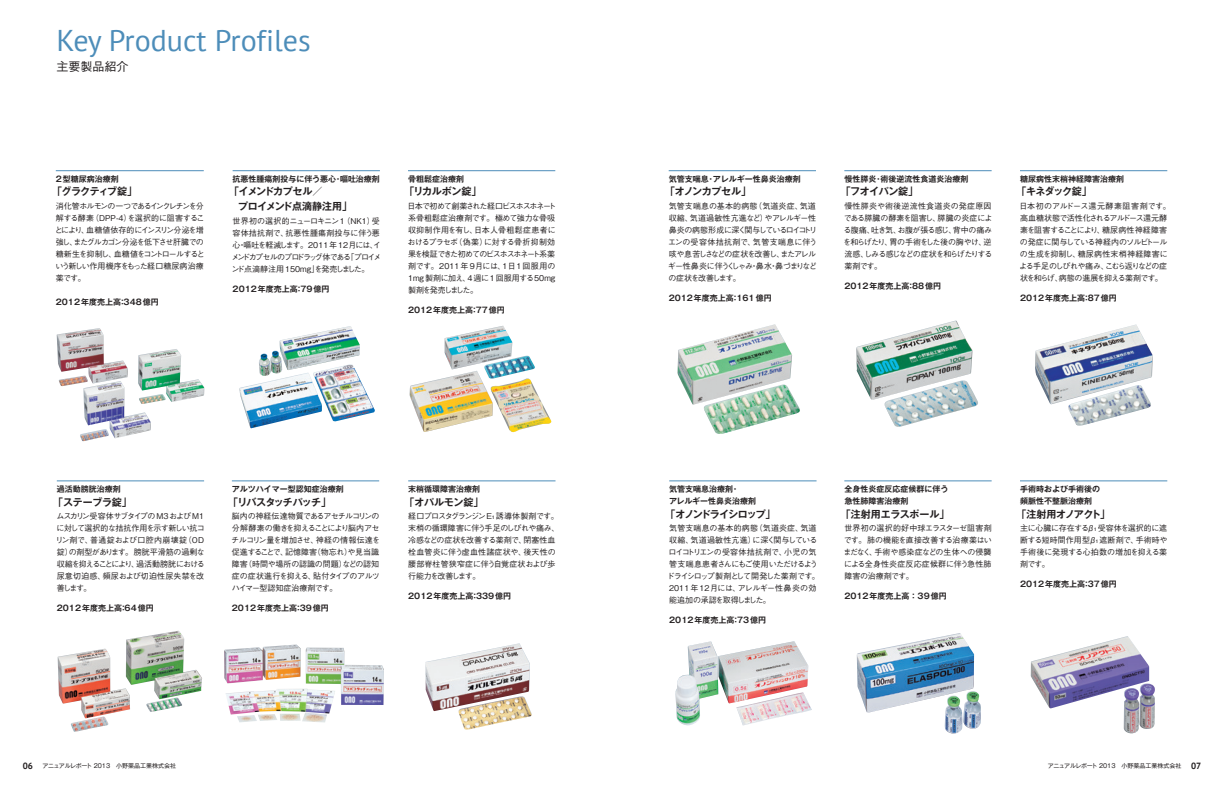
<style>
.page{position:relative;width:1224px;height:792px;background:#fff}
.page>*{position:absolute;margin:0;border:0;box-sizing:border-box;transform-origin:0 0}
.t1{font:30px "PT Sans";color:#4d8db9}
.t2{font:500 12px "Gothic BBB Pro";color:#231f20}
.t3{font:700 10px/15px "Gothic MB101 Pro De";letter-spacing:-.045em;color:#231f20}
.t4{font:700 10px "Gothic MB101 Pro De";letter-spacing:-.1em;color:#231f20}
.t5{font:700 10px "Gothic MB101 Pro De";letter-spacing:-.09em;color:#231f20}
.t6{font:700 10px "Gothic MB101 Pro De";color:#231f20}
.t7{font:700 10px "Gothic MB101 Pro De";letter-spacing:-.07em;color:#231f20}
.t8{font:500 8px/12px "Gothic BBB Pro";letter-spacing:-.03em;color:#231f20;text-align:justify}
.t9{font:700 8px/12px "Gothic MB101 Pro De";color:#231f20}
.t10{font:500 8px/12px "Gothic BBB Pro";letter-spacing:-.095em;color:#231f20}
.t11{font:500 8px/12px "Gothic BBB Pro";letter-spacing:-.06em;color:#231f20}
.t12{font:6px "Gothic MB101 Pro";color:#231f20}
.s1{font-family:"PT Sans";font-weight:700;font-size:9px}
</style>
<div class="page">
<hr style="left:56px;top:170px;width:148px;height:1px;background:#4d8db9">
<hr style="left:233px;top:170px;width:147px;height:1px;background:#4d8db9">
<hr style="left:57px;top:480px;width:147px;height:1px;background:#4d8db9">
<hr style="left:408px;top:170px;width:147px;height:1px;background:#4d8db9">
<hr style="left:232px;top:480px;width:147px;height:1px;background:#4d8db9">
<hr style="left:408px;top:480px;width:148px;height:1px;background:#4d8db9">
<hr style="left:669px;top:170px;width:147px;height:1px;background:#4d8db9">
<hr style="left:669px;top:480px;width:148px;height:1px;background:#4d8db9">
<hr style="left:1020px;top:170px;width:147px;height:1px;background:#4d8db9">
<hr style="left:844px;top:170px;width:148px;height:1px;background:#4d8db9">
<hr style="left:844px;top:480px;width:148px;height:1px;background:#4d8db9">
<hr style="left:1020px;top:480px;width:147px;height:1px;background:#4d8db9">
<img style="left:239px;top:326px;width:136px;height:102px">
<img style="left:224px;top:645px;width:160px;height:78px">
<img style="left:425px;top:643px;width:107px;height:87px">
<img style="left:675px;top:641px;width:137px;height:85px">
<img style="left:857px;top:633px;width:124px;height:101px">
<img style="left:57px;top:328px;width:147px;height:114px">
<img style="left:410px;top:326px;width:141px;height:106px">
<img style="left:58px;top:631px;width:144px;height:101px">
<img style="left:677px;top:324px;width:123px;height:110px">
<img style="left:856px;top:320px;width:122px;height:107px">
<img style="left:1035px;top:324px;width:118px;height:102px">
<img style="left:1031px;top:636px;width:124px;height:98px">
<h1 class="t1" style="left:56px;top:21px;width:256px">Key Product Profiles</h1>
<h2 class="t2" style="left:56px;top:57px;width:74px">主要製品紹介</h2>
<p class="t9" style="left:56px;top:172px;width:65px">2型糖尿病治療剤</p>
<p class="t7" style="left:52px;top:183px;width:86px">「グラクティブ錠」</p>
<p class="t10" style="left:55px;top:199px;width:152px">消化管ホルモンの一つであるインクレチンを分解する酵素（DPP-4）を選択的に阻害することにより、血糖値依存的にインスリン分泌を増強し、またグルカゴン分泌を低下させ肝臓での糖新生を抑制し、血糖値をコントロールするという新しい作用機序をもった経口糖尿病治療薬です。</p>
<p class="t9" style="left:56px;top:295px;width:105px">2012年度売上高：348億円</p>
<p class="t9" style="left:233px;top:172px;width:149px">抗悪性腫瘍剤投与に伴う悪心・嘔吐治療剤</p>
<p class="t3" style="left:238px;top:183px;width:115px;text-indent:-9px">「イメンドカプセル／<br>プロイメンド点滴静注用」</p>
<p class="t11" style="left:232px;top:214px;width:151px">世界初の選択的ニューロキニン1（NK1）受容体拮抗剤で、抗悪性腫瘍剤投与に伴う悪心・嘔吐を軽減します。2011 年 12月には、イメンドカプセルのプロドラッグ体である「プロイメンド点滴静注用150mg」を発売しました。</p>
<p class="t9" style="left:233px;top:282px;width:98px">2012年度売上高：79億円</p>
<p class="t9" style="left:408px;top:172px;width:57px">骨粗鬆症治療剤</p>
<p class="t3" style="left:404px;top:183px;width:79px">「リカルボン錠」</p>
<p class="t8" style="left:407px;top:199px;width:150px">日本で初めて創薬された経口ビスホスホネート系骨粗鬆症治療剤です。極めて強力な骨吸収抑制作用を有し、日本人骨粗鬆症患者におけるプラセボ（偽薬）に対する骨折抑制効果を検証できた初めてのビスホスホネート系薬剤です。2011年9月には、1日1回服用の1mg製剤に加え、4週に1回服用する50mg製剤を発売しました。</p>
<p class="t9" style="left:408px;top:303px;width:98px">2012年度売上高：77億円</p>
<p class="t9" style="left:57px;top:482px;width:65px">過活動膀胱治療剤</p>
<p class="t3" style="left:53px;top:493px;width:80px">「ステーブラ錠」</p>
<p class="t8" style="left:56px;top:509px;width:151px">ムスカリン受容体サブタイプの M3 および M1に対して選択的な拮抗作用を示す新しい抗コリン剤で、普通錠および口腔内崩壊錠（OD錠）の剤型があります。膀胱平滑筋の過剰な収縮を抑えることにより、過活動膀胱における尿意切迫感、頻尿および切迫性尿失禁を改善します。</p>
<p class="t9" style="left:57px;top:601px;width:98px">2012年度売上高：64億円</p>
<p class="t9" style="left:232px;top:482px;width:113px">アルツハイマー型認知症治療剤</p>
<p class="t5" style="left:228px;top:493px;width:104px">「リバスタッチパッチ」</p>
<p class="t8" style="left:231px;top:509px;width:150px">脳内の神経伝達物質であるアセチルコリンの分解酵素の働きを抑えることにより脳内アセチルコリン量を増加させ、神経の情報伝達を促進することで、記憶障害（物忘れ）や見当識障害（時間や場所の認識の問題）などの認知症の症状進行を抑える、貼付タイプのアルツハイマー型認知症治療剤です。</p>
<p class="t9" style="left:232px;top:601px;width:98px">2012年度売上高：39億円</p>
<p class="t9" style="left:408px;top:482px;width:73px">末梢循環障害治療剤</p>
<p class="t3" style="left:405px;top:493px;width:80px">「オパルモン錠」</p>
<p class="t8" style="left:408px;top:509px;width:153px;text-align:left">経口プロスタグランジンE₁ 誘導体製剤です。末梢の循環障害に伴う手足のしびれや痛み、冷感などの症状を改善する薬剤で、閉塞性血栓血管炎に伴う虚血性諸症状や、後天性の腰部脊柱管狭窄症に伴う自覚症状および歩行能力を改善します。</p>
<p class="t9" style="left:408px;top:589px;width:105px">2012年度売上高：339億円</p>
<p class="t9" style="left:669px;top:172px;width:133px">気管支喘息・アレルギー性鼻炎治療剤</p>
<p class="t3" style="left:665px;top:183px;width:87px">「オノンカプセル」</p>
<p class="t8" style="left:668px;top:199px;width:151px;text-align:left">気管支喘息の基本的病態（気道炎症、気道収縮、気道過敏性亢進など）やアレルギー性鼻炎の病態形成に深く関与しているロイコトリエンの受容体拮抗剤で、気管支喘息に伴う咳や息苦しさなどの症状を改善し、またアレルギー性鼻炎に伴うくしゃみ・鼻水・鼻づまりなどの症状を改善します。</p>
<p class="t9" style="left:669px;top:291px;width:105px">2012年度売上高：161億円</p>
<p class="t9" style="left:844px;top:172px;width:125px">慢性膵炎・術後逆流性食道炎治療剤</p>
<p class="t3" style="left:841px;top:183px;width:79px">「フオイパン錠」</p>
<p class="t8" style="left:843px;top:199px;width:151px">慢性膵炎や術後逆流性食道炎の発症原因である膵臓の酵素を阻害し、膵臓の炎症による腹痛、吐き気、お腹が張る感じ、背中の痛みを和らげたり、胃の手術をした後の胸やけ、逆流感、しみる感じなどの症状を和らげたりする薬剤です。</p>
<p class="t9" style="left:844px;top:279px;width:98px">2012年度売上高：88億円</p>
<p class="t9" style="left:1020px;top:172px;width:105px">糖尿病性末梢神経障害治療剤</p>
<p class="t3" style="left:1016px;top:183px;width:77px">「キネダック錠」</p>
<p class="t8" style="left:1019px;top:199px;width:153px;text-align:left">日本初のアルドース還元酵素阻害剤です。高血糖状態で活性化されるアルドース還元酵素を阻害することにより、糖尿病性神経障害の発症に関与している神経内のソルビトールの生成を抑制し、糖尿病性末梢神経障害による手足のしびれや痛み、こむら返りなどの症状を和らげ、病態の進展を抑える薬剤です。</p>
<p class="t9" style="left:1020px;top:291px;width:98px">2012年度売上高：87億円</p>
<p class="t9" style="left:669px;top:482px;width:88px">気管支喘息治療剤・<br>アレルギー性鼻炎治療剤</p>
<p class="t4" style="left:666px;top:505px;width:111px">「オノンドライシロップ」</p>
<p class="t8" style="left:667px;top:521px;width:155px;text-align:left">気管支喘息の基本的病態（気道炎症、気道収縮、気道過敏性亢進）に深く関与しているロイコトリエンの受容体拮抗剤で、小児の気管支喘息患者さんにもご使用いただけるようドライシロップ製剤として開発した薬剤です。<br>2011年12月には、アレルギー性鼻炎の効能追加の承認を取得しました。</p>
<p class="t9" style="left:669px;top:613px;width:98px">2012年度売上高：73億円</p>
<p class="t9" style="left:844px;top:482px;width:105px">全身性炎症反応症候群に伴う急性肺障害治療剤</p>
<p class="t6" style="left:841px;top:505px;width:110px">「注射用エラスポール」</p>
<p class="t8" style="left:843px;top:521px;width:150px">世界初の選択的好中球エラスターゼ阻害剤です。肺の機能を直接改善する治療薬はいまだなく、手術や感染症などの生体への侵襲による全身性炎症反応症候群に伴う急性肺障害の治療剤です。</p>
<p class="t9" style="left:844px;top:589px;width:104px">2012年度売上高：39億円</p>
<p class="t9" style="left:1020px;top:482px;width:81px">手術時および手術後の頻脈性不整脈治療剤</p>
<p class="t3" style="left:1016px;top:505px;width:95px">「注射用オノアクト」</p>
<p class="t8" style="left:1020px;top:521px;width:149px">主に心臓に存在するβ₁ 受容体を選択的に遮断する短時間作用型β₁遮断剤で、手術時や手術後に発現する心拍数の増加を抑える薬剤です。</p>
<p class="t9" style="left:1020px;top:577px;width:98px">2012年度売上高：37億円</p>
<p class="t12" style="left:23px;top:761px;width:155px"><span class="s1">06</span> アニュアルレポート 2013　小野薬品工業株式会社</p>
<p class="t12" style="left:1048px;top:761px;width:155px">アニュアルレポート 2013　小野薬品工業株式会社 <span class="s1">07</span></p>
</div>
